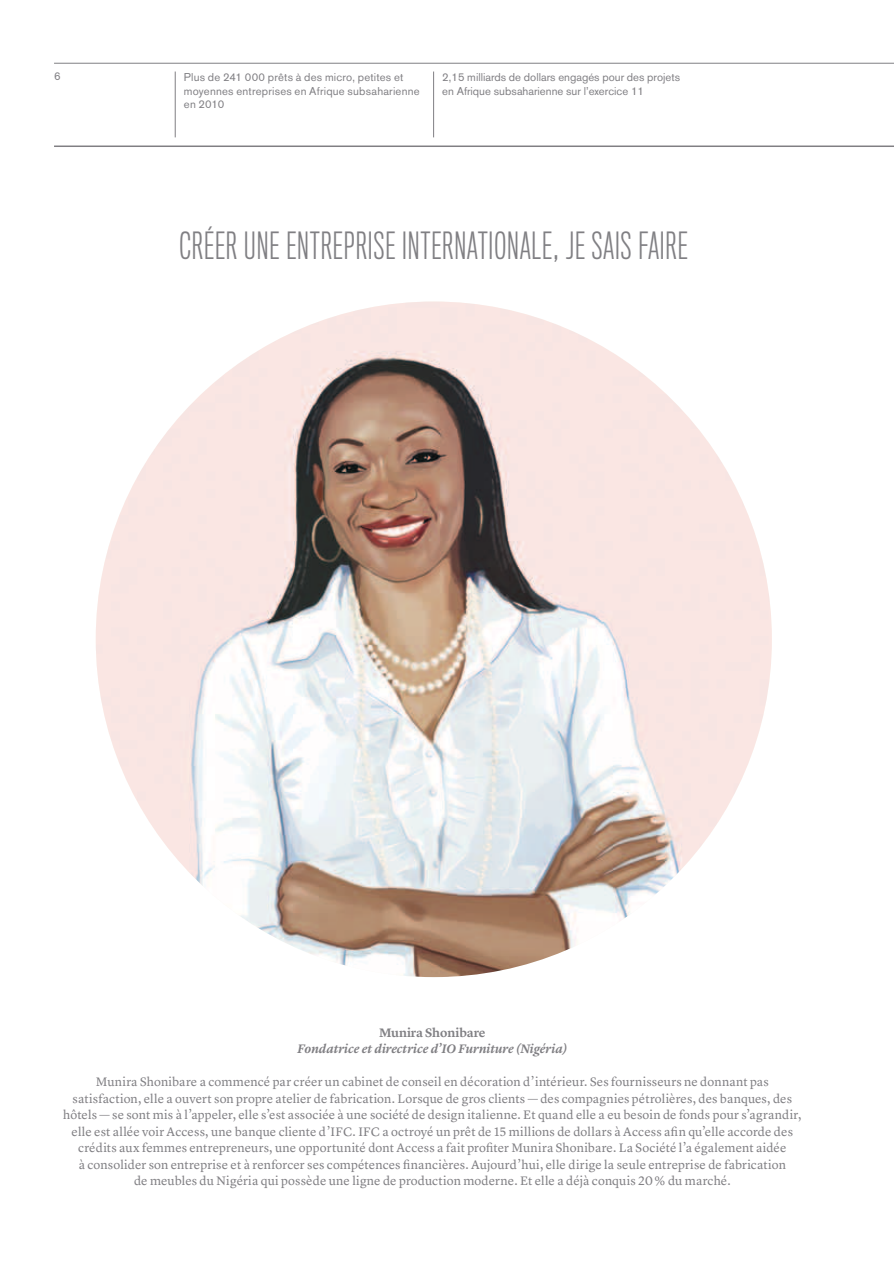
<style>
.page{position:relative;width:894px;height:1263px;background:#fff}
.page>*{position:absolute;margin:0;border:0;box-sizing:border-box;transform-origin:0 0}
.t1{font:300 34.5px "Titling Gothic FB Comp";letter-spacing:.03em;color:#807f83}
.t2{font:12.75px/16.5px "Lyon Text";letter-spacing:.01em;color:#807f83;text-align:center}
.t3{font:italic 600 12.75px "Lyon Text";letter-spacing:-.005em;color:#807f83}
.t4{font:600 12.75px "Lyon Text";letter-spacing:-.005em;color:#807f83}
.t5{font:11.25px/13.5px "Akzidenz Grotesk BE";letter-spacing:.02em;color:#807f83}
.t6{font:11.25px/13.5px "Akzidenz Grotesk BE";color:#807f83}
</style>
<div class="page">
<hr style="left:54px;top:63px;width:839px;height:1px;background:#807f83">
<hr style="left:54px;top:145px;width:839px;height:2px;background:#807f83">
<img style="left:96px;top:302px;width:675px;height:675px;border-radius:338px">
<hr style="left:433px;top:72px;width:1px;height:65px;background:#807f83">
<hr style="left:175px;top:72px;width:1px;height:65px;background:#807f83">
<p class="t6" style="left:54px;top:69px;width:8px">6</p>
<p class="t5" style="left:184px;top:70px;width:237px">Plus de 241 000 prêts à des micro, petites et moyennes entreprises en Afrique subsaharienne en 2010</p>
<p class="t6" style="left:442px;top:70px;width:239px">2,15 milliards de dollars engagés pour des projets en Afrique subsaharienne sur l’exercice 11</p>
<h1 class="t1" style="left:179px;top:225px;width:509px">CRÉER UNE ENTREPRISE INTERNATIONALE, JE SAIS FAIRE</h1>
<p class="t4" style="left:379px;top:1022px;width:108px">Munira Shonibare</p>
<p class="t3" style="left:297px;top:1039px;width:271px">Fondatrice et directrice d’IO Furniture (Nigéria)</p>
<p class="t2" style="left:63px;top:1072px;width:739px">Munira Shonibare a commencé par créer un cabinet de conseil en décoration d’intérieur. Ses fournisseurs ne donnant pas satisfaction, elle a ouvert son propre atelier de fabrication. Lorsque de gros clients — des compagnies pétrolières, des banques, des hôtels — se sont mis à l’appeler, elle s’est associée à une société de design italienne. Et quand elle a eu besoin de fonds pour s’agrandir, elle est allée voir Access, une banque cliente d’IFC. IFC a octroyé un prêt de 15 millions de dollars à Access afin qu’elle accorde des crédits aux femmes entrepreneurs, une opportunité dont Access a fait profiter Munira Shonibare. La Société l’a également aidée<br>à consolider son entreprise et à renforcer ses compétences financières. Aujourd’hui, elle dirige la seule entreprise de fabrication<br>de meubles du Nigéria qui possède une ligne de production moderne. Et elle a déjà conquis 20% du marché.</p>
</div>
